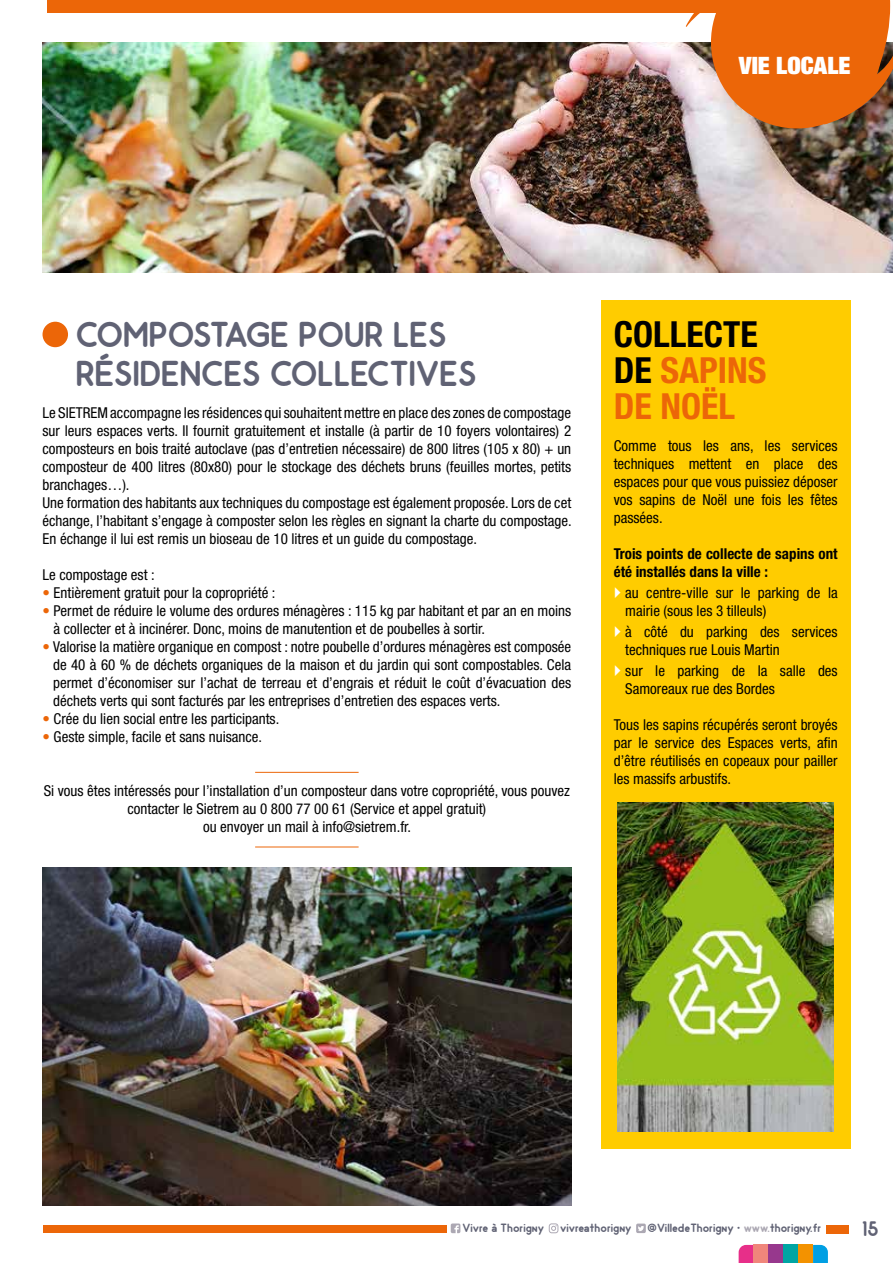
<style>
.page{position:relative;width:893px;height:1263px;background:#fff}
.page>*{position:absolute;margin:0;border:0;box-sizing:border-box;transform-origin:0 0}
.t1{font:700 36px/39px "Odin";color:#606274}
.t2{font:700 condensed 36px/36px "Helvetica Neue LT Std";color:#ec6608}
.t3{font:900 condensed 24px "Helvetica Neue LT Std";color:#fff}
.t4{font:700 21px "Odin";color:#606274}
.t5{font:condensed 15px/18px "Helvetica Neue LT Std";color:#000}
.t6{font:700 condensed 15px/18px "Helvetica Neue LT Std";color:#000}
.t7{font:700 12px "Odin";color:#606274}
.s1{color:#ec6608}
.s2{color:#000}
.s3{color:#aca8b3}
</style>
<div class="page">
<img style="left:43px;top:43px;width:850px;height:229px">
<div style="left:47px;top:0;width:808px;height:12px;background:#ec6608"></div>
<img style="left:662px;top:0;width:231px;height:135px">
<svg style="left:739px;top:1245px;width:14px;height:18px"></svg>
<div style="left:753px;top:1245px;width:15px;height:18px;background:#f0867b"></div>
<div style="left:768px;top:1245px;width:15px;height:18px;background:#97388d"></div>
<div style="left:783px;top:1245px;width:15px;height:18px;background:#00a5a3"></div>
<div style="left:798px;top:1245px;width:15px;height:18px;background:#f39200"></div>
<svg style="left:813px;top:1245px;width:15px;height:18px"></svg>
<svg style="left:451px;top:1223px;width:9px;height:10px"></svg>
<svg style="left:636px;top:1223px;width:10px;height:10px"></svg>
<svg style="left:549px;top:1223px;width:9px;height:10px"></svg>
<div style="left:826px;top:1225px;width:23px;height:8px;background:#ec6608"></div>
<div style="left:43px;top:1225px;width:403px;height:8px;background:#ec6608"></div>
<div style="left:601px;top:300px;width:249px;height:848px;background:#fc0"></div>
<div style="left:43px;top:322px;width:25px;height:25px;background:#ec6608;border-radius:50%"></div>
<hr style="left:255px;top:772px;width:104px;height:1px;background:#ec6608">
<hr style="left:255px;top:847px;width:104px;height:1px;background:#ec6608">
<img style="left:618px;top:802px;width:216px;height:329px">
<img style="left:43px;top:867px;width:528px;height:338px">
<h2 class="t3" style="left:739px;top:50px;width:113px">VIE LOCALE</h2>
<h1 class="t1" style="left:76px;top:315px;width:402px">COMPOSTAGE POUR LES<br>RÉSIDENCES COLLECTIVES</h1>
<p class="t5" style="left:43px;top:403px;width:531px">Le SIETREM accompagne les résidences qui souhaitent mettre en place des zones de compostage sur leurs espaces verts. Il fournit gratuitement et installe (à partir de 10 foyers volontaires) 2 composteurs en bois traité autoclave (pas d’entretien nécessaire) de 800 litres (105 x 80) + un composteur de 400 litres (80x80) pour le stockage des déchets bruns (feuilles mortes, petits branchages…).<br>Une formation des habitants aux techniques du compostage est également proposée. Lors de cet échange, l’habitant s’engage à composter selon les règles en signant la charte du compostage.<br>En échange il lui est remis un bioseau de 10 litres et un guide du compostage.</p>
<p class="t5" style="left:43px;top:565px;width:114px">Le compostage est :</p>
<p class="t5" style="left:43px;top:583px;width:235px"><span class="s1">•</span> Entièrement gratuit pour la copropriété :</p>
<p class="t5" style="left:54px;top:601px;width:519px;text-indent:-11px"><span class="s1">•</span> Permet de réduire le volume des ordures ménagères : 115 kg par habitant et par an en moins à collecter et à incinérer. Donc, moins de manutention et de poubelles à sortir.</p>
<p class="t5" style="left:53px;top:637px;width:520px;text-align:justify;text-indent:-11px"><span class="s1">•</span> Valorise la matière organique en compost : notre poubelle d’ordures ménagères est composée de 40 à 60 % de déchets organiques de la maison et du jardin qui sont compostables. Cela permet d’économiser sur l’achat de terreau et d’engrais et réduit le coût d’évacuation des déchets verts qui sont facturés par les entreprises d’entretien des espaces verts.</p>
<p class="t5" style="left:43px;top:709px;width:238px"><span class="s1">•</span> Crée du lien social entre les participants.</p>
<p class="t5" style="left:43px;top:727px;width:221px"><span class="s1">•</span> Geste simple, facile et sans nuisance.</p>
<p class="t5" style="left:44px;top:781px;width:528px;text-align:center">Si vous êtes intéressés pour l’installation d’un composteur dans votre copropriété, vous pouvez contacter le Sietrem au 0 800 77 00 61 (Service et appel gratuit)<br>ou envoyer un mail à info@sietrem.fr.</p>
<h1 class="t2" style="left:614px;top:316px;width:154px"><span class="s2">COLLECTE<br>DE</span> SAPINS<br>DE NOËL</h1>
<p class="t5" style="left:614px;top:437px;width:225px;text-align:justify">Comme tous les ans, les services techniques mettent en place des espaces pour que vous puissiez déposer vos sapins de Noël une fois les fêtes passées.</p>
<p class="t6" style="left:614px;top:544px;width:225px">Trois points de collecte de sapins ont été installés dans la ville :</p>
<p class="t5" style="left:625px;top:584px;width:214px">au centre-ville sur le parking de la mairie (sous les 3 tilleuls)</p>
<p class="t5" style="left:625px;top:623px;width:214px">à côté du parking des services techniques rue Louis Martin</p>
<p class="t5" style="left:625px;top:662px;width:214px">sur le parking de la salle des<br>Samoreaux rue des Bordes</p>
<p class="t5" style="left:614px;top:716px;width:225px;text-align:justify">Tous les sapins récupérés seront broyés par le service des Espaces verts, afin d’être réutilisés en copeaux pour pailler les massifs arbustifs.</p>
<p class="t7" style="left:463px;top:1221px;width:83px">Vivre à Thorigny</p>
<p class="t7" style="left:560px;top:1221px;width:73px">vivreathorigny</p>
<p class="t7" style="left:648px;top:1221px;width:175px">@VilledeThorigny • <span class="s3">www.</span>thorigny.fr</p>
<h3 class="t4" style="left:862px;top:1217px;width:18px">15</h3>
</div>
